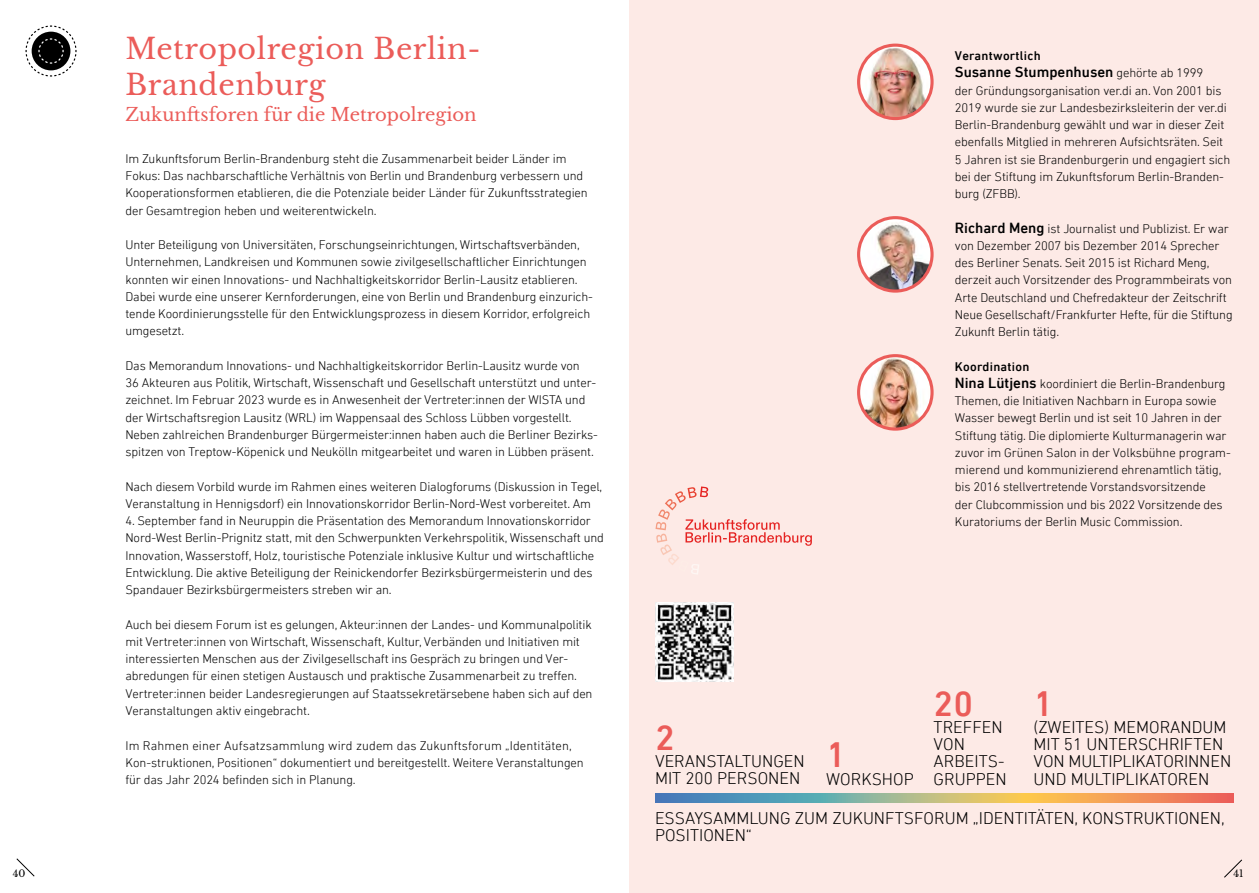
<style>
.page{position:relative;width:1259px;height:893px;background:#fff}
.page>*{position:absolute;margin:0;border:0;box-sizing:border-box;transform-origin:0 0}
.t1{font:500 36px "DIN Next LT Pro";color:#eb5c59}
.t2{font:28.5px/36px "Libre Baskerville";letter-spacing:.02em;color:#eb5c59}
.t3{font:18px "Libre Baskerville";color:#eb5c59}
.t4{font:300 17.25px/17.2px "DIN Next LT Pro";color:#000}
.t5{font:500 15px "DIN Next LT Pro";color:#000}
.t6{font:300 12.75px/17.2px "DIN Next LT Pro";letter-spacing:-.01em;color:#000}
.t7{font:500 12.75px "DIN Next LT Pro";letter-spacing:.02em;color:#000}
.t8{font:9.75px "Libre Baskerville";color:#000}
.s1{font-weight:300;font-size:12.75px}
.s2{font-weight:500;font-size:15px}
.s3{font-weight:500}
</style>
<div class="page">
<div style="left:629px;top:0;width:630px;height:893px;background:#fdeae6"></div>
<img style="left:860px;top:45px;width:72px;height:74px">
<div style="left:857px;top:44px;width:76px;height:76px;border:3px solid #eb5c59;border-radius:50%"></div>
<svg style="left:655px;top:794px;width:578px;height:8px;background:#aea282"></svg>
<img style="left:858px;top:356px;width:74px;height:73px;border-radius:37px">
<div style="left:857px;top:354px;width:76px;height:77px;border:3px solid #eb5c59;border-radius:50%"></div>
<img style="left:858px;top:218px;width:74px;height:73px;border-radius:37px">
<div style="left:857px;top:216px;width:76px;height:77px;border:3px solid #eb5c59;border-radius:50%"></div>
<svg style="left:655px;top:486px;width:157px;height:88px"></svg>
<img style="left:655px;top:602px;width:78px;height:79px">
<svg style="left:25px;top:25px;width:52px;height:52px"></svg>
<svg style="left:1224px;top:859px;width:18px;height:19px"></svg>
<svg style="left:16px;top:858px;width:19px;height:19px"></svg>
<h2 class="t2" style="left:125px;top:31px;width:357px">Metropolregion Berlin-<br>Brandenburg</h2>
<h3 class="t3" style="left:125px;top:103px;width:353px">Zukunftsforen für die Metropolregion</h3>
<p class="t6" style="left:125px;top:150px;width:464px">Im Zukunftsforum Berlin-Brandenburg steht die Zusammenarbeit beider Länder im Fokus: Das nachbarschaftliche Verhältnis von Berlin und Brandenburg verbessern und Kooperationsformen etablieren, die die Potenziale beider Länder für Zukunftsstrategien der Gesamtregion heben und weiterentwickeln.</p>
<p class="t6" style="left:125px;top:236px;width:469px">Unter Beteiligung von Universitäten, Forschungseinrichtungen, Wirtschaftsverbänden, Unternehmen, Landkreisen und Kommunen sowie zivilgesellschaftlicher Einrichtungen konnten wir einen Innovations- und Nachhaltigkeitskorridor Berlin-Lausitz etablieren.<br>Dabei wurde eine unserer Kernforderungen, eine von Berlin und Brandenburg einzurich&shy;tende Koordinierungsstelle für den Entwicklungsprozess in diesem Korridor, erfolgreich umgesetzt.</p>
<p class="t6" style="left:125px;top:357px;width:474px">Das Memorandum Innovations- und Nachhaltigkeitskorridor Berlin-Lausitz wurde von<br>36 Akteuren aus Politik, Wirtschaft, Wissenschaft und Gesellschaft unterstützt und unter&shy;zeichnet. Im Februar 2023 wurde es in Anwesenheit der Vertreter:innen der WISTA und der Wirtschaftsregion Lausitz (WRL) im Wappensaal des Schloss Lübben vorgestellt.<br>Neben zahlreichen Brandenburger Bürgermeister:innen haben auch die Berliner Bezirks&shy;spitzen von Treptow-Köpenick und Neukölln mitgearbeitet und waren in Lübben präsent.</p>
<p class="t6" style="left:125px;top:478px;width:478px">Nach diesem Vorbild wurde im Rahmen eines weiteren Dialogforums (Diskussion in Tegel,<br>Veranstaltung in Hennigsdorf) ein Innovationskorridor Berlin-Nord-West vorbereitet. Am</p>
<p class="t6" style="left:125px;top:512px;width:480px">4. September fand in Neuruppin die Präsentation des Memorandum Innovationskorridor Nord-West Berlin-Prignitz statt, mit den Schwerpunkten Verkehrspolitik, Wissenschaft und Innovation, Wasserstoff, Holz, touristische Potenziale inklusive Kultur und wirtschaftliche Entwicklung. Die aktive Beteiligung der Reinickendorfer Bezirksbürgermeisterin und des Spandauer Bezirksbürgermeisters streben wir an.</p>
<p class="t6" style="left:125px;top:616px;width:468px">Auch bei diesem Forum ist es gelungen, Akteur:innen der Landes- und Kommunalpolitik mit Vertreter:innen von Wirtschaft, Wissenschaft, Kultur, Verbänden und Initiativen mit interessierten Menschen aus der Zivilgesellschaft ins Gespräch zu bringen und Ver&shy;abredungen für einen stetigen Austausch und praktische Zusammenarbeit zu treffen.<br>Vertreter:innen beider Landesregierungen auf Staatssekretärsebene haben sich auf den Veranstaltungen aktiv eingebracht.</p>
<p class="t6" style="left:125px;top:736px;width:460px">Im Rahmen einer Aufsatzsammlung wird zudem das Zukunftsforum „Identitäten,<br>Kon-struktionen, Positionen“ dokumentiert und bereitgestellt. Weitere Veranstaltungen für das Jahr 2024 befinden sich in Planung.</p>
<p class="t7" style="left:955px;top:48px;width:87px">Verantwortlich</p>
<p class="t5" style="left:955px;top:64px;width:250px">Susanne Stumpenhusen <span class="s1">gehörte ab 1999</span></p>
<p class="t6" style="left:955px;top:81px;width:277px">der Gründungsorganisation ver.di an. Von 2001 bis 2019 wurde sie zur Landesbezirksleiterin der ver.di Berlin-Brandenburg gewählt und war in dieser Zeit ebenfalls Mitglied in mehreren Aufsichtsräten. Seit 5 Jahren ist sie Brandenburgerin und engagiert sich bei der Stiftung im Zukunftsforum Berlin-Branden&shy;burg (ZFBB).</p>
<p class="t6" style="left:955px;top:219px;width:279px"><span class="s2">Richard Meng</span> ist Journalist und Publizist. Er war von Dezember 2007 bis Dezember 2014 Sprecher des Berliner Senats. Seit 2015 ist Richard Meng, derzeit auch Vorsitzender des Programmbeirats von Arte Deutschland und Chefredakteur der Zeitschrift Neue Gesellschaft/Frankfurter Hefte, für die Stiftung Zukunft Berlin tätig.</p>
<p class="t6" style="left:955px;top:357px;width:277px"><span class="s3">Koordination<br></span><span class="s2">Nina Lütjens</span> koordiniert die Berlin-Brandenburg Themen, die Initiativen Nachbarn in Europa sowie Wasser bewegt Berlin und ist seit 10 Jahren in der Stiftung tätig. Die diplomierte Kulturmanagerin war zuvor im Grünen Salon in der Volksbühne program&shy;mierend und kommunizierend ehrenamtlich tätig, bis 2016 stellvertretende Vorstandsvorsitzende<br>der Clubcommission und bis 2022 Vorsitzende des Kuratoriums der Berlin Music Commission.</p>
<h1 class="t1" style="left:933px;top:682px;width:41px">20</h1>
<h3 class="t4" style="left:933px;top:718px;width:75px">TREFFEN<br>VON<br>ARBEITS-<br>GRUPPEN</h3>
<h3 class="t4" style="left:655px;top:809px;width:571px">ESSAYSAMMLUNG ZUM ZUKUNFTSFORUM „IDENTITÄTEN, KONSTRUKTIONEN,<br>POSITIONEN“</h3>
<h1 class="t1" style="left:1033px;top:682px;width:21px">1</h1>
<h3 class="t4" style="left:1033px;top:718px;width:199px">(ZWEITES) MEMORANDUM<br>MIT 51 UNTERSCHRIFTEN<br>VON MULTIPLIKATORINNEN<br>UND MULTIPLIKATOREN</h3>
<h1 class="t1" style="left:655px;top:717px;width:21px">2</h1>
<h3 class="t4" style="left:655px;top:752px;width:151px">VERANSTALTUNGEN<br>MIT 200 PERSONEN</h3>
<h1 class="t1" style="left:826px;top:734px;width:21px">1</h1>
<h3 class="t4" style="left:826px;top:770px;width:89px">WORKSHOP</h3>
<p class="t8" style="left:13px;top:867px;width:14px">40</p>
<p class="t8" style="left:1233px;top:867px;width:12px">41</p>
</div>
